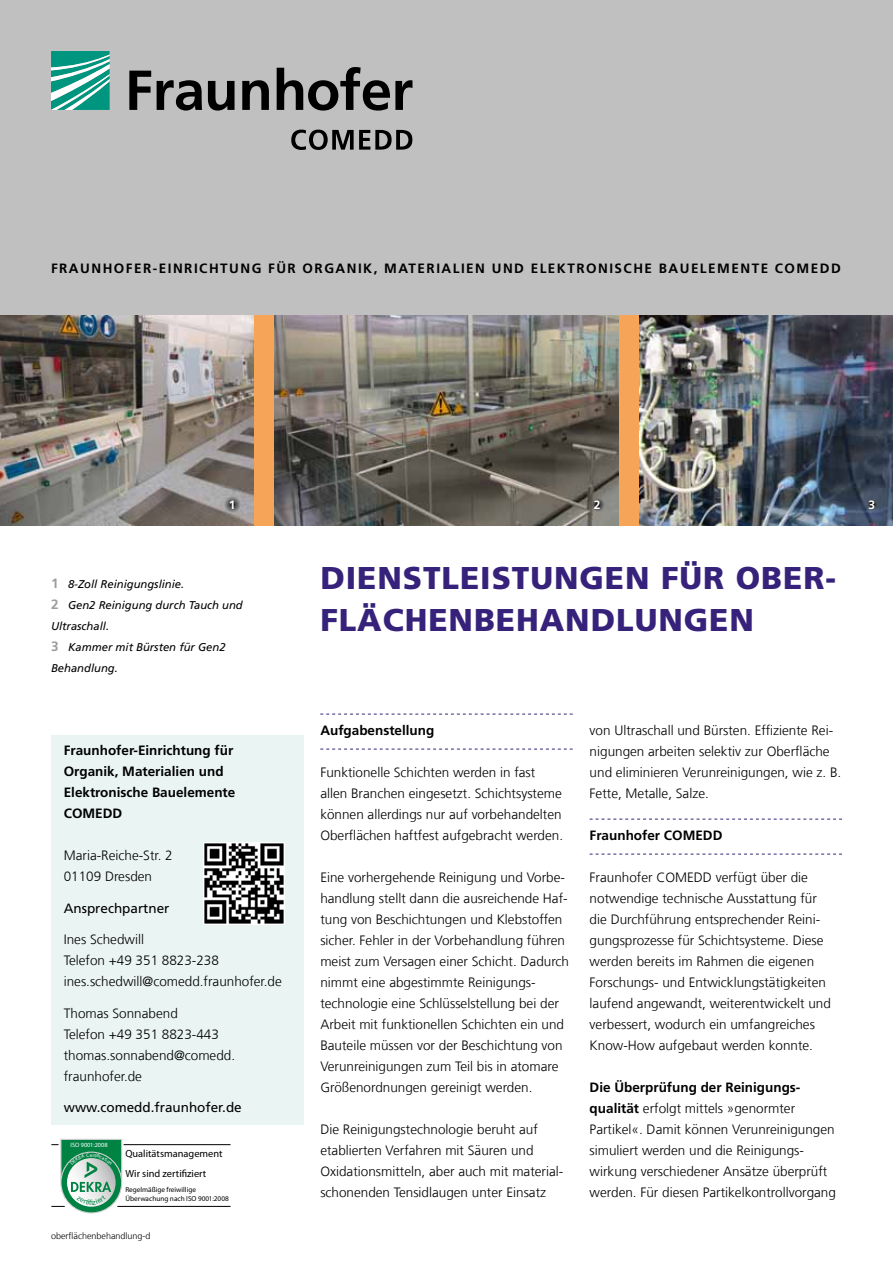
<style>
.page{position:relative;width:893px;height:1263px;background:#fff}
.page>*{position:absolute;margin:0;border:0;box-sizing:border-box;transform-origin:0 0}
.t1{font:900 31.5px/42px "Frutiger LT Com";letter-spacing:.03em;color:#36227a}
.Text{font:300 13.5px/21px "Frutiger LT Com";color:#000}
.A-Text{font:300 13.5px "Frutiger LT Com";color:#000}
.A-Email{font:300 13.5px/21px "Frutiger LT Com";color:#000}
.A-Heading_1{font:700 13.5px "Frutiger LT Com";letter-spacing:.11em;color:#000}
.A-Heading_1-2{font:700 13.5px/21px "Frutiger LT Com";letter-spacing:.015em;color:#000}
.A-Heading_2{font:13.5px "Frutiger LT Com";color:#000}
.Heading_1{font:700 13.5px "Frutiger LT Com";color:#000}
.Number{font:700 12px "Frutiger LT Com";color:#fff}
.t2{font:italic 11.25px/21px "Frutiger LT Com";color:#000}
.t3{font:10.35px "Futura TOT Dem";color:#000}
.t4{font:500 10.35px "Futura TOT";color:#000}
.A-Filename{font:300 9px "Frutiger LT Com";color:#000}
.t5{font:7.2px/8.7px "Futura TOT Boo";color:#000}
.t6{font:6.3px "Futura TOT Dem";color:#fff}
.s1{font-weight:700;font-style:normal;font-size:13.5px;color:#9c9d9d}
.s2{font-weight:700}
</style>
<div class="page">
<div style="left:0;top:0;width:893px;height:315px;background:#c0c0c1"></div>
<svg style="left:51px;top:51px;width:59px;height:59px"></svg>
<svg style="left:129px;top:67px;width:283px;height:44px"></svg>
<svg style="left:291px;top:130px;width:121px;height:20px"></svg>
<svg style="left:60px;top:1151px;width:62px;height:62px"></svg>
<hr style="left:124px;top:1144px;width:107px;height:1px;background:#000">
<hr style="left:117px;top:1206px;width:114px;height:1px;background:#000">
<div style="left:0;top:315px;width:893px;height:210px;background:#f6a457"></div>
<div style="left:51px;top:735px;width:252px;height:390px;background:#eaf5f3"></div>
<img style="left:0;top:315px;width:253px;height:210px">
<svg style="left:320px;top:714px;width:253px;height:1px"></svg>
<svg style="left:320px;top:749px;width:253px;height:1px"></svg>
<svg style="left:590px;top:819px;width:252px;height:1px"></svg>
<svg style="left:590px;top:854px;width:252px;height:1px"></svg>
<svg style="left:219px;top:491px;width:26px;height:26px"></svg>
<img style="left:203px;top:842px;width:82px;height:82px">
<img style="left:640px;top:315px;width:253px;height:210px">
<svg style="left:859px;top:491px;width:26px;height:26px"></svg>
<img style="left:274px;top:315px;width:345px;height:210px">
<svg style="left:584px;top:491px;width:26px;height:26px"></svg>
<svg style="left:51px;top:1139px;width:72px;height:68px"></svg>
<p class="A-Heading_1" style="left:51px;top:260px;width:791px">FRAUNHOFER-EINRICHTUNG FÜR ORGANIK, MATERIALIEN UND ELEKTRONISCHE BAUELEMENTE COMEDD</p>
<p class="Number" style="left:229px;top:497px;width:8px">1</p>
<p class="Number" style="left:594px;top:497px;width:8px">2</p>
<p class="Number" style="left:869px;top:497px;width:8px">3</p>
<p class="t2" style="left:51px;top:574px;width:135px"><span class="s1">1</span> 8-Zoll Reinigungslinie.</p>
<p class="t2" style="left:51px;top:595px;width:193px"><span class="s1">2</span> Gen2 Reinigung durch Tauch und<br>Ultraschall.</p>
<p class="t2" style="left:51px;top:637px;width:176px"><span class="s1">3</span> Kammer mit Bürsten für Gen2<br>Behandlung.</p>
<p class="A-Heading_1-2" style="left:64px;top:740px;width:173px">Fraunhofer-Einrichtung für<br>Organik, Materialien und<br>Elektronische Bauelemente<br>COMEDD</p>
<p class="A-Text" style="left:64px;top:847px;width:110px">Maria-Reiche-Str. 2</p>
<p class="A-Email" style="left:64px;top:866px;width:90px">01109 Dresden</p>
<p class="A-Heading_2" style="left:64px;top:900px;width:107px">Ansprechpartner</p>
<p class="A-Text" style="left:64px;top:931px;width:82px">Ines Schedwill</p>
<p class="A-Text" style="left:64px;top:952px;width:157px">Telefon +49 351 8823-238</p>
<p class="A-Email" style="left:64px;top:971px;width:220px">ines.schedwill@comedd.fraunhofer.de</p>
<p class="A-Text" style="left:64px;top:1005px;width:116px">Thomas Sonnabend</p>
<p class="A-Text" style="left:64px;top:1026px;width:157px">Telefon +49 351 8823-443</p>
<p class="A-Email" style="left:64px;top:1044px;width:173px">thomas.sonnabend@comedd. fraunhofer.de</p>
<p class="A-Heading_2" style="left:64px;top:1099px;width:180px">www.comedd.fraunhofer.de</p>
<p class="t6" style="left:71px;top:1141px;width:39px">ISO 9001:2008</p>
<p class="t3" style="left:125px;top:1147px;width:99px">Qualitätsmanagement</p>
<p class="t4" style="left:125px;top:1167px;width:83px">Wir sind zertifiziert</p>
<p class="t5" style="left:125px;top:1185px;width:105px">Regelmäßige freiwillige<br>Überwachung nach ISO 9001:2008</p>
<p class="A-Filename" style="left:51px;top:1231px;width:101px">oberflächenbehandlung-d</p>
<p class="t1" style="left:320px;top:557px;width:517px">DIENSTLEISTUNGEN FÜR OBER-<br>FLÄCHENBEHANDLUNGEN</p>
<p class="Heading_1" style="left:320px;top:722px;width:116px">Aufgabenstellung</p>
<p class="Text" style="left:320px;top:762px;width:244px">Funktionelle Schichten werden in fast allen Branchen eingesetzt. Schichtsysteme können allerdings nur auf vorbehandelten Oberflächen haftfest aufgebracht werden.</p>
<p class="Text" style="left:320px;top:867px;width:250px">Eine vorhergehende Reinigung und Vorbe&shy;handlung stellt dann die ausreichende Haf&shy;tung von Beschichtungen und Klebstoffen sicher. Fehler in der Vorbehandlung führen meist zum Versagen einer Schicht. Dadurch nimmt eine abgestimmte Reinigungs&shy;technologie eine Schlüsselstellung bei der Arbeit mit funktionellen Schichten ein und Bauteile müssen vor der Beschichtung von Verunreinigungen zum Teil bis in atomare Größenordnungen gereinigt werden.</p>
<p class="Text" style="left:320px;top:1119px;width:244px">Die Reinigungstechnologie beruht auf etablierten Verfahren mit Säuren und Oxidationsmitteln, aber auch mit material&shy;schonenden Tensidlaugen unter Einsatz</p>
<p class="Text" style="left:590px;top:720px;width:253px">von Ultraschall und Bürsten. Effiziente Rei&shy;nigungen arbeiten selektiv zur Oberfläche und eliminieren Verunreinigungen, wie z. B.<br>Fette, Metalle, Salze.</p>
<p class="Heading_1" style="left:590px;top:827px;width:134px">Fraunhofer COMEDD</p>
<p class="Text" style="left:590px;top:867px;width:243px">Fraunhofer COMEDD verfügt über die notwendige technische Ausstattung für die Durchführung entsprechender Reini&shy;gungsprozesse für Schichtsysteme. Diese werden bereits im Rahmen die eigenen Forschungs- und Entwicklungstätigkeiten laufend angewandt, weiterentwickelt und verbessert, wodurch ein umfangreiches Know-How aufgebaut werden konnte.</p>
<p class="Text" style="left:590px;top:1077px;width:248px"><span class="s2">Die Überprüfung der Reinigungs&shy;qualität</span> erfolgt mittels »genormter Partikel«. Damit können Verunreinigungen simuliert werden und die Reinigungs&shy;wirkung verschiedener Ansätze überprüft werden. Für diesen Partikelkontrollvorgang</p>
</div>
